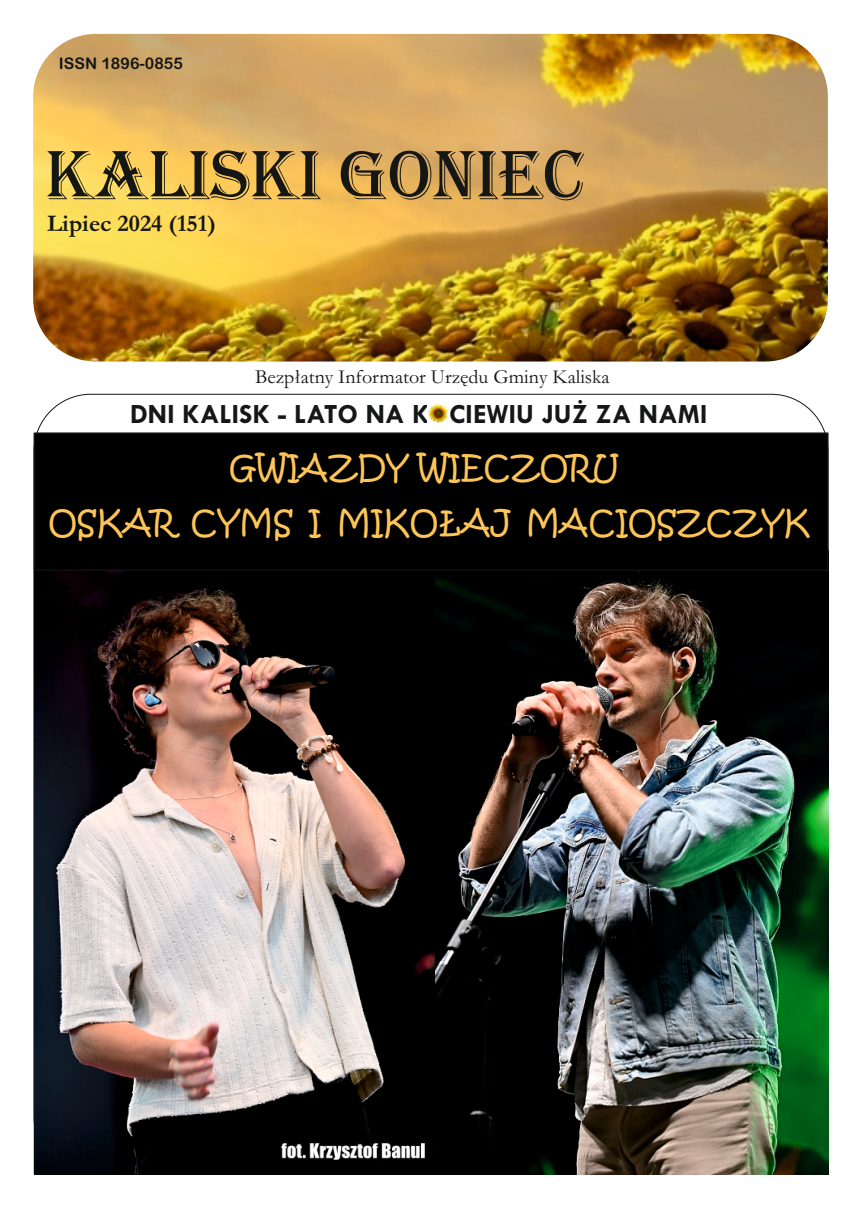
<style>
.page{position:relative;width:862px;height:1214px;background:#fff}
.page>*{position:absolute;margin:0;border:0;box-sizing:border-box;transform-origin:0 0}
.t1{font:72px "Algerian";color:#151616}
.t2{font:32px/54.8px "Kristen ITC";color:#fdc557;text-align:center}
.t3{font:700 28px "Tw Cen";letter-spacing:.005em;color:#151616}
.t4{font:700 24px "Garamond";color:#151616}
.t5{font:20px "Garamond";color:#151616}
.t6{font:16px "Arial Rounded MT Bold";color:#151616}
</style>
<div class="page">
<img style="left:33px;top:34px;width:795px;height:327px;border-radius:63px">
<img style="left:34px;top:571px;width:401px;height:603px">
<img style="left:435px;top:571px;width:393px;height:603px">
<img style="left:428px;top:403px;width:21px;height:21px">
<div style="left:33px;top:432px;width:796px;height:139px;background:#000"></div>
<p class="t6" style="left:59px;top:57px;width:125px">ISSN 1896-0855</p>
<h1 class="t1" style="left:45px;top:135px;width:541px">KALISKI GONIEC</h1>
<p class="t4" style="left:47px;top:215px;width:170px">Lipiec 2024 (151)</p>
<p class="t5" style="left:255px;top:369px;width:356px">Bezpłatny Informator Urzędu Gminy Kaliska</p>
<p class="t3" style="left:130px;top:403px;width:579px">DNI KALISK - LATO NA KOCIEWIU JUŻ ZA NAMI</p>
<p class="t2" style="left:48px;top:440px;width:763px">GWIAZDY WIECZORU<br>OSKAR CYMS I MIKOŁAJ MACIOSZCZYK</p>
</div>
